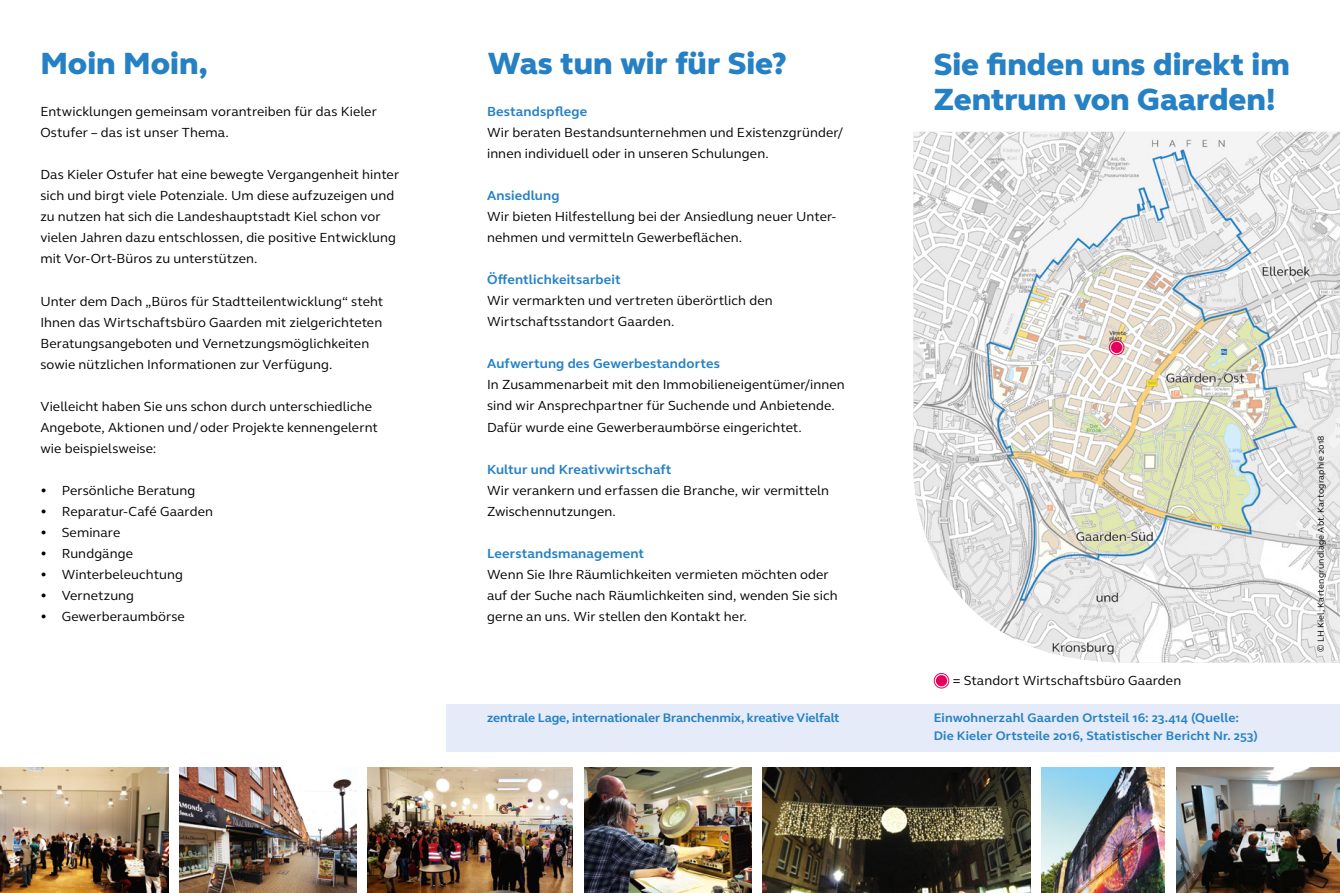
<style>
.page{position:relative;width:1340px;height:893px;background:#fff}
.page>*{position:absolute;margin:0;border:0;box-sizing:border-box;transform-origin:0 0}
.t1{font:800 31.5px/34.5px "FS Elliot Pro";color:#2581c4}
.t2{font:13.5px/21px "FS Elliot Pro";letter-spacing:.01em;color:#000}
.t3{font:700 13.5px "FS Elliot Pro";letter-spacing:.01em;color:#2581c4}
.t4{font:700 12.75px/18px "FS Elliot Pro";letter-spacing:.005em;color:#2581c4}
.t5{font:9px "FS Elliot Pro";letter-spacing:.02em;color:#000}
</style>
<div class="page">
<div style="left:446px;top:704px;width:893px;height:48px;background:#e5ebf8"></div>
<img style="left:913px;top:132px;width:426px;height:530px">
<img style="left:367px;top:767px;width:205px;height:126px">
<img style="left:0;top:767px;width:168px;height:126px">
<img style="left:179px;top:767px;width:177px;height:126px">
<img style="left:584px;top:767px;width:167px;height:126px">
<img style="left:762px;top:767px;width:268px;height:126px">
<img style="left:1041px;top:767px;width:123px;height:126px">
<img style="left:1176px;top:767px;width:163px;height:126px">
<div style="left:935px;top:675px;width:12px;height:11px;background:#e60059;border-radius:50%"></div>
<div style="left:933px;top:673px;width:16px;height:15px;border:1px solid #e60059;border-radius:50%"></div>
<div style="left:1111px;top:342px;width:11px;height:11px;background:#e60059;border-radius:50%"></div>
<div style="left:1108px;top:340px;width:16px;height:15px;border:1px solid #e60059;border-radius:50%"></div>
<h1 class="t1" style="left:40px;top:46px;width:169px">Moin Moin,</h1>
<p class="t2" style="left:40px;top:101px;width:338px">Entwicklungen gemeinsam vorantreiben für das Kieler<br>Ostufer – das ist unser Thema.</p>
<p class="t2" style="left:40px;top:164px;width:360px">Das Kieler Ostufer hat eine bewegte Vergangenheit hinter sich und birgt viele Potenziale. Um diese aufzuzeigen und zu nutzen hat sich die Landeshauptstadt Kiel schon vor vielen Jahren dazu entschlossen, die positive Entwicklung mit Vor-Ort-Büros zu unterstützen.</p>
<p class="t2" style="left:40px;top:290px;width:344px">Unter dem Dach „Büros für Stadtteilentwicklung“ steht Ihnen das Wirtschaftsbüro Gaarden mit zielgerichteten Beratungsangeboten und Vernetzungsmöglichkeiten sowie nützlichen Informationen zur Verfügung.</p>
<p class="t2" style="left:40px;top:395px;width:339px">Vielleicht haben Sie uns schon durch unterschiedliche<br>Angebote, Aktionen und/oder Projekte kennengelernt wie beispielsweise:</p>
<p class="t2" style="left:40px;top:479px;width:157px">• Persönliche Beratung</p>
<p class="t2" style="left:40px;top:500px;width:174px">• Reparatur-Café Gaarden</p>
<p class="t2" style="left:40px;top:521px;width:81px">• Seminare</p>
<p class="t2" style="left:40px;top:542px;width:94px">• Rundgänge</p>
<p class="t2" style="left:40px;top:563px;width:144px">• Winterbeleuchtung</p>
<p class="t2" style="left:40px;top:584px;width:95px">• Vernetzung</p>
<p class="t2" style="left:40px;top:605px;width:146px">• Gewerberaumbörse</p>
<h1 class="t1" style="left:488px;top:46px;width:300px">Was tun wir für Sie?</h1>
<p class="t3" style="left:487px;top:103px;width:102px">Bestandspflege</p>
<p class="t2" style="left:487px;top:122px;width:357px">Wir beraten Bestandsunternehmen und Existenzgründer/ innen individuell oder in unseren Schulungen.</p>
<p class="t3" style="left:487px;top:187px;width:74px">Ansiedlung</p>
<p class="t2" style="left:487px;top:206px;width:350px">Wir bieten Hilfestellung bei der Ansiedlung neuer Unter&shy;nehmen und vermitteln Gewerbeflächen.</p>
<p class="t3" style="left:487px;top:271px;width:135px">Öffentlichkeitsarbeit</p>
<p class="t2" style="left:487px;top:290px;width:287px">Wir vermarkten und vertreten überörtlich den<br>Wirtschaftsstandort Gaarden.</p>
<p class="t3" style="left:487px;top:355px;width:234px">Aufwertung des Gewerbestandortes</p>
<p class="t2" style="left:487px;top:374px;width:359px">In Zusammenarbeit mit den Immobilieneigentümer/innen sind wir Ansprechpartner für Suchende und Anbietende.<br>Dafür wurde eine Gewerberaumbörse eingerichtet.</p>
<p class="t3" style="left:487px;top:460px;width:186px">Kultur und Kreativwirtschaft</p>
<p class="t2" style="left:487px;top:479px;width:343px">Wir verankern und erfassen die Branche, wir vermitteln<br>Zwischennutzungen.</p>
<p class="t3" style="left:487px;top:544px;width:158px">Leerstandsmanagement</p>
<p class="t2" style="left:487px;top:563px;width:352px">Wenn Sie Ihre Räumlichkeiten vermieten möchten oder auf der Suche nach Räumlichkeiten sind, wenden Sie sich gerne an uns. Wir stellen den Kontakt her.</p>
<h1 class="t1" style="left:933px;top:47px;width:357px">Sie finden uns direkt im<br>Zentrum von Gaarden!</h1>
<p class="t2" style="left:952px;top:669px;width:230px">= Standort Wirtschaftsbüro Gaarden</p>
<p class="t4" style="left:487px;top:708px;width:354px">zentrale Lage, internationaler Branchenmix, kreative Vielfalt</p>
<p class="t4" style="left:933px;top:708px;width:326px">Einwohnerzahl Gaarden Ortsteil 16: 23.414 (Quelle:<br>Die Kieler Ortsteile 2016, Statistischer Bericht Nr. 253)</p>
<p class="t5" style="left:1314px;top:652px;width:218px;rotate:-90deg">© LH Kiel, Kartengrundlage Abt. Kartographie 2018</p>
</div>
